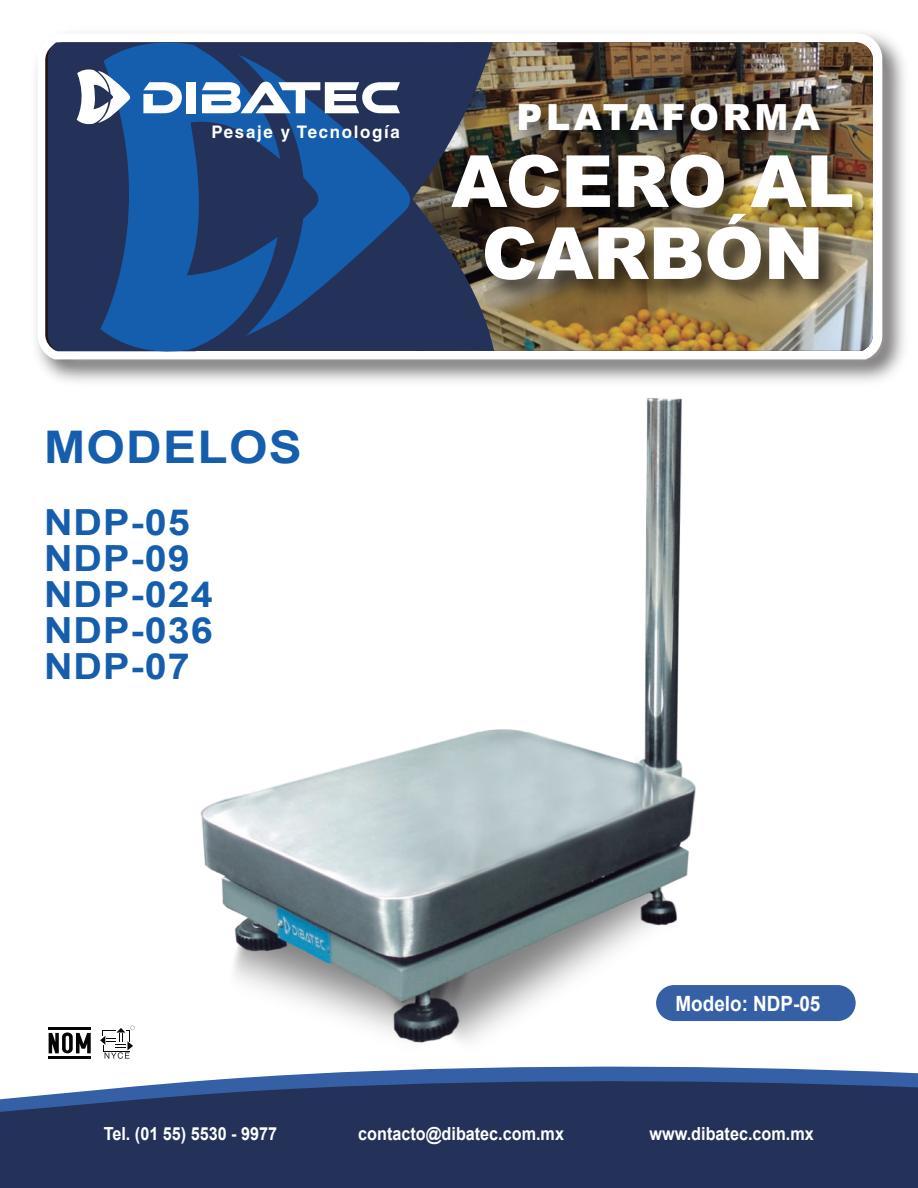
<style>
.page{position:relative;width:918px;height:1188px;background:#fff}
.page>*{position:absolute;margin:0;border:0;box-sizing:border-box;transform-origin:0 0}
.t1{font:900 72px/72px "Arial";letter-spacing:-.005em;color:#fff;text-align:center}
.t2{font:700 45px "Arial";letter-spacing:.025em;color:#145ead;scale:1.1 1}
.t3{font:700 36px/36px "Arial";letter-spacing:.025em;color:#145ead;scale:1.1 1}
.t4{font:900 36px "Arial";letter-spacing:.1em;color:#fff}
.t5{font:700 21px "Arial";color:#fff;scale:.9 1}
.t6{font:700 18px "Arial";color:#fff;scale:.9 1}
.t7{font:700 17.4px "Helvetica";letter-spacing:.1em;color:#fff}
</style>
<div class="page">
<svg style="left:36px;top:33px;width:854px;height:339px"></svg>
<img style="left:495px;top:42px;width:378px;height:45px">
<div style="left:48px;top:42px;width:447px;height:309px;background:#243259"></div>
<svg style="left:100px;top:35px;width:180px;height:326px;fill:#145ead"></svg>
<svg style="left:238px;top:55px;width:172px;height:281px;fill:#243259"></svg>
<svg style="left:77px;top:69px;width:53px;height:56px"></svg>
<svg style="left:143px;top:82px;width:39px;height:31px"></svg>
<div style="left:187px;top:82px;width:9px;height:31px;background:#fff"></div>
<svg style="left:202px;top:82px;width:198px;height:31px"></svg>
<svg style="left:695px;top:1068px;width:223px;height:10px;fill:#3660a6"></svg>
<svg style="left:0;top:1078px;width:918px;height:110px;fill:#243259"></svg>
<div style="left:656px;top:985px;width:200px;height:36px;background:#3660a6;border-radius:18px"></div>
<img style="left:480px;top:87px;width:397px;height:46px">
<img style="left:420px;top:133px;width:485px;height:221px">
<img style="left:184px;top:1069px;width:511px;height:119px">
<hr style="left:49px;top:1027px;width:42px;height:3px;background:#040503">
<hr style="left:49px;top:1056px;width:42px;height:3px;background:#040503">
<svg style="left:49px;top:1032px;width:42px;height:21px"></svg>
<svg style="left:100px;top:1028px;width:29px;height:31px"></svg>
<img style="left:129px;top:373px;width:633px;height:696px">
<p class="t7" style="left:211px;top:121px;width:190px">Pesaje y Tecnología</p>
<h3 class="t4" style="left:517px;top:91px;width:305px">PLATAFORMA</h3>
<h1 class="t1" style="left:451px;top:143px;width:404px">ACERO AL<br>CARBÓN</h1>
<h2 class="t2" style="left:44px;top:415px;width:236px">MODELOS</h2>
<h3 class="t3" style="left:44px;top:505px;width:155px">NDP-05<br>NDP-09<br>NDP-024<br>NDP-036<br>NDP-07</h3>
<p class="t5" style="left:676px;top:988px;width:163px">Modelo: NDP-05</p>
<p class="t6" style="left:104px;top:1121px;width:194px">Tel. (01 55) 5530 - 9977</p>
<p class="t6" style="left:358px;top:1121px;width:230px">contacto@dibatec.com.mx</p>
<p class="t6" style="left:650px;top:1121px;width:184px">www.dibatec.com.mx</p>
</div>
